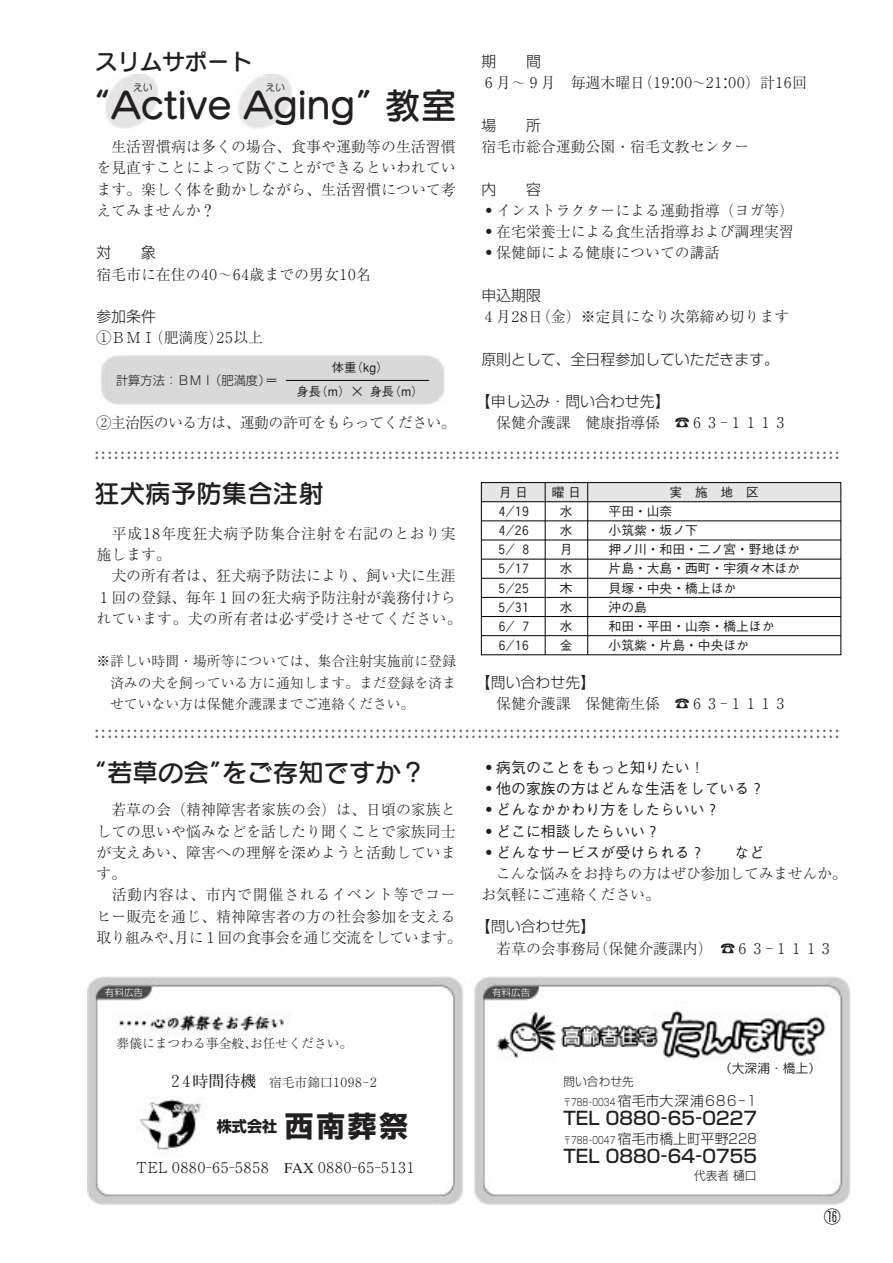
<style>
.page{position:relative;width:893px;height:1263px;background:#fff}
.page>*{position:absolute;margin:0;border:0;box-sizing:border-box;transform-origin:0 0}
.t1{font:36px "Seurat CID DB";color:#231f20}
.t2{font:25.5px "Seurat CID DB";color:#231f20}
.t3{font:22.35px "Seurat CID DB";color:#231f20}
.t4{font:500 18px "Shin Go";color:#231f20}
.t5{font:16.95px "Seurat CID DB";color:#666}
.t6{font:300 16.95px "Shin Go";color:#000}
.t7{font:700 15.15px "Shin Go";color:#231f20}
.t8{font:300 14.85px/21.3px "Ryumin";color:#231f20;text-align:justify}
.t9{font:500 14.85px/21.3px "Gothic BBB";color:#231f20}
.t10{font:300 14.85px "Shin Go";color:#231f20}
.t11{font:300 14.85px/21.3px "Ryumin";letter-spacing:-.02em;color:#231f20}
.t12{font:300 14.85px "Ryumin";letter-spacing:-.425em;color:#231f20}
.t13{font:300 14.85px/21.3px "Ryumin";letter-spacing:.045em;color:#231f20}
.t14{font:300 14.85px "Ryumin";letter-spacing:-.215em;color:#231f20}
.t15{font:300 14.85px "Ryumin";letter-spacing:-.035em;color:#231f20}
.t16{font:300 13.8px/21.3px "Ryumin";color:#231f20;text-align:justify}
.t17{font:300 13.8px "Shin Go";letter-spacing:.11em;color:#231f20}
.t18{font:300 13.8px "Shin Go";color:#231f20}
.t19{font:500 12.75px/19.2px "Gothic BBB";color:#231f20;text-align:justify}
.t20{font:300 12.75px "Ryumin";color:#231f20}
.t21{font:300 12.75px "Ryumin";letter-spacing:-.11em;color:#231f20}
.t22{font:12.75px "Seurat CID M";color:#231f20}
.t23{font:500 12.3px "Gothic BBB";letter-spacing:-.005em;color:#231f20}
.t24{font:300 12.3px "Shin Go";color:#231f20}
.t25{font:300 11.7px "Shin Go";color:#231f20}
.t26{font:9.9px "Seurat CID M";color:#231f20}
.t27{font:300 9.6px "Shin Go";color:#fff}
.s1{font-family:"Gothic BBB";font-weight:500}
.s2{font-family:"Shin Go";font-weight:900}
.s3{font-family:"BLS Gaiji ST Sgl";font-weight:400}
.s4{font-family:"Futo Min A101";font-weight:700;font-size:15.9px}
.s5{font-size:28.65px}
.s6{font-size:10.05px}
</style>
<div class="page">
<img style="left:87px;top:976px;width:763px;height:228px">
<div style="left:481px;top:483px;width:359px;height:19px;background:#e6e6e6"></div>
<div style="left:481px;top:482px;width:360px;height:173px;border:1px solid #000"></div>
<hr style="left:545px;top:483px;width:1px;height:172px;background:#000">
<hr style="left:587px;top:483px;width:1px;height:172px;background:#000">
<hr style="left:481px;top:501px;width:359px;height:1px;background:#000">
<hr style="left:481px;top:521px;width:359px;height:1px;background:#000">
<hr style="left:481px;top:540px;width:359px;height:1px;background:#000">
<hr style="left:481px;top:559px;width:359px;height:1px;background:#000">
<hr style="left:481px;top:578px;width:359px;height:1px;background:#000">
<hr style="left:481px;top:597px;width:359px;height:1px;background:#000">
<hr style="left:481px;top:616px;width:359px;height:1px;background:#000">
<hr style="left:481px;top:635px;width:359px;height:1px;background:#000">
<img style="left:100px;top:355px;width:344px;height:50px">
<hr style="left:286px;top:380px;width:143px;height:1px;background:#000">
<img style="left:105px;top:75px;width:53px;height:54px">
<img style="left:238px;top:75px;width:53px;height:54px">
<h3 class="t3" style="left:95px;top:47px;width:158px">スリムサポート</h3>
<p class="t26" style="left:133px;top:81px;width:21px">えい</p>
<p class="t26" style="left:265px;top:81px;width:21px">えい</p>
<h1 class="t1" style="left:75px;top:82px;width:383px">“Active Aging”教室</h1>
<p class="t8" style="left:96px;top:137px;width:361px;text-indent:15px">生活習慣病は多くの場合、食事や運動等の生活習慣を見直すことによって防ぐことができるといわれています。楽しく体を動かしながら、生活習慣について考えてみませんか？</p>
<p class="t10" style="left:96px;top:243px;width:16px">対</p>
<p class="t10" style="left:141px;top:243px;width:16px">象</p>
<p class="t8" style="left:96px;top:265px;width:276px">宿毛市に在住の４０～６４歳までの男女１０名</p>
<p class="t10" style="left:96px;top:307px;width:61px">参加条件</p>
<p class="t8" style="left:96px;top:328px;width:168px">①ＢＭＩ（肥満度）２５以上</p>
<p class="t24" style="left:116px;top:372px;width:163px">計算方法：ＢＭＩ（肥満度）<span class="s1">＝</span></p>
<p class="t23" style="left:332px;top:361px;width:58px">体重（kg）</p>
<p class="t23" style="left:296px;top:385px;width:128px">身長（m）× 身長（m）</p>
<p class="t15" style="left:96px;top:415px;width:361px">②主治医のいる方は、運動の許可をもらってください。</p>
<p class="t10" style="left:481px;top:52px;width:16px">期</p>
<p class="t10" style="left:526px;top:52px;width:16px">間</p>
<p class="t14" style="left:481px;top:75px;width:327px">６月～９月 毎週木曜日（１９：００～２１：００）計１６回</p>
<p class="t10" style="left:481px;top:116px;width:16px">場</p>
<p class="t10" style="left:526px;top:116px;width:16px">所</p>
<p class="t8" style="left:481px;top:137px;width:269px">宿毛市総合運動公園・宿毛文教センター</p>
<p class="t10" style="left:481px;top:179px;width:16px">内</p>
<p class="t10" style="left:526px;top:179px;width:16px">容</p>
<p class="t8" style="left:481px;top:201px;width:314px"><span class="s2">・</span>インストラクターによる運動指導（ヨガ等）<span class="s2">・</span>在宅栄養士による食生活指導および調理実習<span class="s2">・</span>保健師による健康についての講話</p>
<p class="t10" style="left:481px;top:286px;width:61px">申込期限</p>
<p class="t8" style="left:481px;top:307px;width:309px">４月２８日（金）※定員になり次第締め切ります</p>
<p class="t10" style="left:481px;top:349px;width:299px">原則として、全日程参加していただきます。</p>
<p class="t10" style="left:476px;top:392px;width:195px">【申し込み・問い合わせ先】</p>
<p class="t8" style="left:496px;top:413px;width:293px">保健介護課 健康指導係 <span class="s3">蕁</span>６３－１１１３</p>
<p class="t5" style="left:94px;top:436px;width:747px">.....................................................................................................................</p>
<p class="t5" style="left:94px;top:441px;width:747px">.....................................................................................................................</p>
<h2 class="t2" style="left:94px;top:477px;width:231px">狂犬病予防集合注射</h2>
<p class="t13" style="left:96px;top:524px;width:361px;text-indent:16px">平成１８年度狂犬病予防集合注射を右記のとおり実施します。</p>
<p class="t8" style="left:96px;top:567px;width:367px;text-align:left;text-indent:15px">犬の所有者は、狂犬病予防法により、飼い犬に生涯<br>１回の登録、毎年１回の狂犬病予防注射が義務付けられています。犬の所有者は必ず受けさせてください。</p>
<p class="t16" style="left:110px;top:652px;width:347px;text-indent:-14px">※詳しい時間・場所等については、集合注射実施前に登録済みの犬を飼っている方に通知します。まだ登録を済ませていない方は保健介護課までご連絡ください。</p>
<p class="t19" style="left:498px;top:483px;width:31px">月日</p>
<p class="t19" style="left:551px;top:483px;width:31px">曜日</p>
<p class="t19" style="left:669px;top:483px;width:91px">実施地区</p>
<p class="t19" style="left:495px;top:502px;width:38px">４／１９<br>４／２６<br>５／８<br>５／１７<br>５／２５<br>５／３１<br>６／７<br>６／１６</p>
<p class="t19" style="left:608px;top:502px;width:193px;text-align:left">平田・山奈<br>小筑紫・坂ノ下<br>押ノ川・和田・二ノ宮・野地ほか片島・大島・西町・宇須々木ほか貝塚・中央・橋上ほか<br>沖の島<br>和田・平田・山奈・橋上ほか<br>小筑紫・片島・中央ほか</p>
<p class="t19" style="left:560px;top:502px;width:14px">水水月水木水水金</p>
<p class="t10" style="left:476px;top:673px;width:120px">【問い合わせ先】</p>
<p class="t8" style="left:496px;top:694px;width:293px">保健介護課 保健衛生係 <span class="s3">蕁</span>６３－１１１３</p>
<p class="t5" style="left:94px;top:715px;width:747px">.....................................................................................................................</p>
<p class="t5" style="left:94px;top:720px;width:747px">.....................................................................................................................</p>
<h2 class="t2" style="left:81px;top:756px;width:346px">“若草の会”をご存知ですか？</h2>
<p class="t8" style="left:96px;top:800px;width:361px;text-indent:15px">若草の会（精神障害者家族の会）は、日頃の家族としての思いや悩みなどを話したり聞くことで家族同士が支えあい、障害への理解を深めようと活動しています。</p>
<p class="t8" style="left:96px;top:885px;width:367px;text-align:left;text-indent:16px">活動内容は、市内で開催されるイベント等でコーヒー販売を通じ、精神障害者の方の社会参加を支える取り組みや、月に１回の食事会を通じ交流をしています。</p>
<p class="t9" style="left:481px;top:757px;width:284px"><span class="s2">・</span>病気のことをもっと知りたい！<br><span class="s2">・</span>他の家族の方はどんな生活をしている？<span class="s2">・</span>どんなかかわり方をしたらいい？<br><span class="s2">・</span>どこに相談したらいい？<br><span class="s2">・</span>どんなサービスが受けられる？</p>
<p class="t9" style="left:734px;top:842px;width:31px">など</p>
<p class="t11" style="left:481px;top:864px;width:367px;text-indent:15px">こんな悩みをお持ちの方はぜひ参加してみませんか。お気軽にご連絡ください。</p>
<p class="t10" style="left:476px;top:917px;width:120px">【問い合わせ先】</p>
<p class="t8" style="left:496px;top:939px;width:339px">若草の会事務局（保健介護課内）<span class="s3">蕁</span>６３－１１１３</p>
<p class="t27" style="left:105px;top:987px;width:40px">有料広告</p>
<p class="t27" style="left:492px;top:987px;width:40px">有料広告</p>
<p class="t20" style="left:117px;top:1037px;width:237px">葬儀にまつわる事全般、お任せください。</p>
<p class="t21" style="left:167px;top:1075px;width:214px"><span class="s4">２４時間待機</span> 宿毛市錦口１０９８－２</p>
<p class="t7" style="left:217px;top:1116px;width:193px">株式会社<span class="s5">西南葬祭</span></p>
<p class="t12" style="left:134px;top:1160px;width:285px">ＴＥＬ０８８０－６５－５８５８ FAX ０８８０－６５－５１３１</p>
<p class="t22" style="left:719px;top:1060px;width:104px">（大深浦・橋上）</p>
<p class="t25" style="left:563px;top:1074px;width:72px">問い合わせ先</p>
<p class="t17" style="left:563px;top:1091px;width:194px"><span class="s6">〒788－0034</span> 宿毛市大深浦686－1</p>
<p class="t4" style="left:563px;top:1106px;width:195px">TEL 0880－65－0227</p>
<p class="t18" style="left:563px;top:1130px;width:195px"><span class="s6">〒788－0047</span> 宿毛市橋上町平野228</p>
<p class="t4" style="left:563px;top:1144px;width:195px">TEL 0880－64－0755</p>
<p class="t25" style="left:694px;top:1168px;width:64px">代表者樋口</p>
<p class="t6" style="left:823px;top:1205px;width:19px">⑯</p>
</div>
